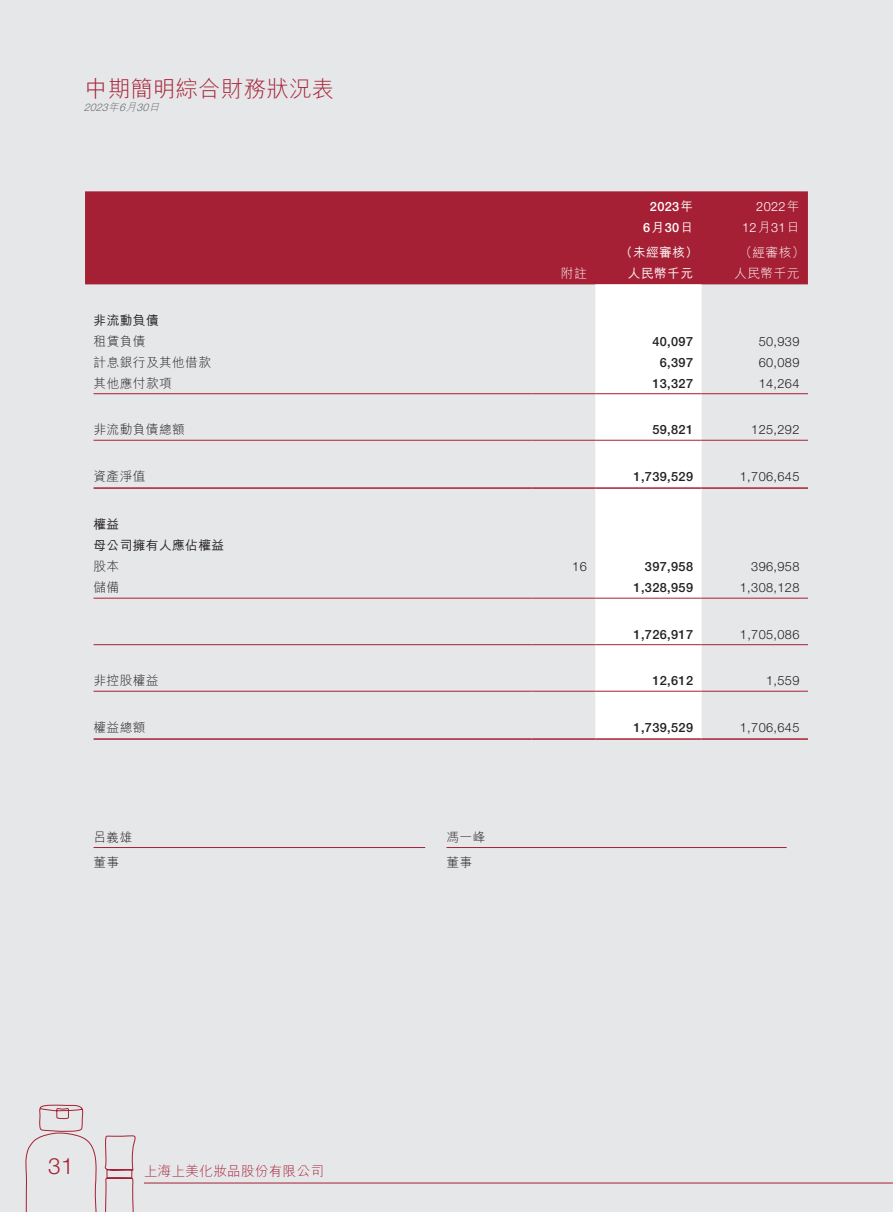
<style>
.page{position:relative;width:893px;height:1212px;background:#e6e7e9}
.page>*{position:absolute;margin:0;border:0;box-sizing:border-box;transform-origin:0 0}
.t1{font:300 22.5px "M Hei HK";letter-spacing:.01em;color:#a62035}
.t2{font:300 22.5px "Helvetica Neue LT Std";color:#a62035}
.t3{font:300 13.5px "M Hei HK";letter-spacing:.03em;color:#a62035}
.t4{font:300 12.75px "Helvetica Neue LT Std";letter-spacing:.03em;color:#231f20}
.t5{font:500 12.75px "Helvetica Neue LT Std";letter-spacing:.03em;color:#231f20}
.t6{font:300 12.75px "M Hei HK";letter-spacing:.03em;color:#231f20}
.t7{font:500 12.75px/21px "M Hei HK";letter-spacing:.03em;color:#231f20}
.t8{font:300 12.75px "M Hei HK";letter-spacing:.03em;color:#fff}
.t9{font:300 12.75px/21px "Helvetica Neue LT Std";letter-spacing:.03em;color:#fff;text-align:right}
.t10{font:500 12.75px "M Hei HK";letter-spacing:.03em;color:#fff}
.t11{font:500 12.75px/21px "Helvetica Neue LT Std";letter-spacing:.03em;color:#fff;text-align:center}
.t12{font:italic 300 10.5px "Helvetica Neue LT Std";color:#6c6d70}
.t13{font:italic 300 10.5px "M Hei HK";color:#6c6d70}
.s1{font-family:"M Hei HK"}
</style>
<div class="page">
<hr style="left:144px;top:1182px;width:749px;height:1px;background:#a62035">
<svg style="left:26px;top:1104px;width:71px;height:108px"></svg>
<svg style="left:105px;top:1135px;width:31px;height:77px"></svg>
<div style="left:85px;top:191px;width:723px;height:93px;background:#a62035"></div>
<div style="left:595px;top:284px;width:107px;height:454px;background:#fff"></div>
<hr style="left:94px;top:393px;width:437px;height:1px;background:#a62035">
<hr style="left:531px;top:393px;width:64px;height:1px;background:#a62035">
<hr style="left:595px;top:393px;width:107px;height:1px;background:#a62035">
<hr style="left:702px;top:393px;width:106px;height:1px;background:#a62035">
<hr style="left:94px;top:440px;width:437px;height:1px;background:#a62035">
<hr style="left:531px;top:440px;width:64px;height:1px;background:#a62035">
<hr style="left:595px;top:440px;width:107px;height:1px;background:#a62035">
<hr style="left:702px;top:440px;width:106px;height:1px;background:#a62035">
<hr style="left:94px;top:487px;width:437px;height:2px;background:#a62035">
<hr style="left:531px;top:487px;width:64px;height:2px;background:#a62035">
<hr style="left:595px;top:487px;width:107px;height:2px;background:#a62035">
<hr style="left:702px;top:487px;width:106px;height:2px;background:#a62035">
<hr style="left:94px;top:598px;width:437px;height:1px;background:#a62035">
<hr style="left:531px;top:598px;width:64px;height:1px;background:#a62035">
<hr style="left:595px;top:598px;width:107px;height:1px;background:#a62035">
<hr style="left:702px;top:598px;width:106px;height:1px;background:#a62035">
<hr style="left:94px;top:644px;width:437px;height:1px;background:#a62035">
<hr style="left:531px;top:644px;width:64px;height:1px;background:#a62035">
<hr style="left:595px;top:644px;width:107px;height:1px;background:#a62035">
<hr style="left:702px;top:644px;width:106px;height:1px;background:#a62035">
<hr style="left:94px;top:691px;width:437px;height:1px;background:#a62035">
<hr style="left:531px;top:691px;width:64px;height:1px;background:#a62035">
<hr style="left:595px;top:691px;width:107px;height:1px;background:#a62035">
<hr style="left:702px;top:691px;width:106px;height:1px;background:#a62035">
<hr style="left:94px;top:738px;width:437px;height:2px;background:#a62035">
<hr style="left:531px;top:738px;width:64px;height:2px;background:#a62035">
<hr style="left:595px;top:738px;width:107px;height:2px;background:#a62035">
<hr style="left:702px;top:738px;width:106px;height:2px;background:#a62035">
<hr style="left:94px;top:847px;width:331px;height:1px;background:#a62035">
<hr style="left:446px;top:847px;width:341px;height:1px;background:#a62035">
<h1 class="t1" style="left:85px;top:77px;width:251px">中期簡明綜合財務狀況表</h1>
<p class="t13" style="left:149px;top:102px;width:15px">日</p>
<p class="t13" style="left:108px;top:102px;width:32px">年月</p>
<p class="t12" style="left:84px;top:101px;width:28px">2023</p>
<p class="t12" style="left:119px;top:101px;width:11px">6</p>
<p class="t12" style="left:136px;top:101px;width:17px">30</p>
<p class="t7" style="left:94px;top:308px;width:67px">非流動負債</p>
<p class="t6" style="left:94px;top:335px;width:54px">租賃負債</p>
<p class="t6" style="left:94px;top:356px;width:119px">計息銀行及其他借款</p>
<p class="t6" style="left:94px;top:377px;width:80px">其他應付款項</p>
<p class="t6" style="left:94px;top:423px;width:93px">非流動負債總額</p>
<p class="t6" style="left:94px;top:470px;width:54px">資產淨值</p>
<p class="t7" style="left:94px;top:513px;width:132px">權益<br>母公司擁有人應佔權益</p>
<p class="t6" style="left:94px;top:560px;width:27px">股本</p>
<p class="t6" style="left:94px;top:581px;width:27px">儲備</p>
<p class="t6" style="left:94px;top:674px;width:67px">非控股權益</p>
<p class="t6" style="left:94px;top:720px;width:54px">權益總額</p>
<p class="t6" style="left:94px;top:830px;width:40px">呂義雄</p>
<p class="t6" style="left:94px;top:856px;width:27px">董事</p>
<p class="t6" style="left:446px;top:830px;width:40px">馮一峰</p>
<p class="t6" style="left:446px;top:856px;width:27px">董事</p>
<p class="t8" style="left:561px;top:267px;width:27px">附註</p>
<p class="t4" style="left:572px;top:559px;width:16px">16</p>
<p class="t11" style="left:643px;top:196px;width:51px">2023<span class="s1">年<br></span>6<span class="s1">月</span>30<span class="s1">日</span></p>
<p class="t9" style="left:742px;top:195px;width:59px">2022<span class="s1">年<br></span>12<span class="s1">月</span>31<span class="s1">日</span></p>
<p class="t8" style="left:739px;top:246px;width:67px">（經審核(</p>
<p class="t10" style="left:620px;top:243px;width:80px">（未經審核）</p>
<p class="t10" style="left:628px;top:264px;width:67px">人民幣千元</p>
<p class="t8" style="left:734px;top:267px;width:67px">人民幣千元</p>
<p class="t5" style="left:652px;top:334px;width:42px">40,097</p>
<p class="t4" style="left:759px;top:333px;width:42px">50,939</p>
<p class="t5" style="left:660px;top:355px;width:35px">6,397</p>
<p class="t4" style="left:759px;top:354px;width:42px">60,089</p>
<p class="t5" style="left:652px;top:376px;width:42px">13,327</p>
<p class="t4" style="left:759px;top:375px;width:42px">14,264</p>
<p class="t5" style="left:652px;top:422px;width:42px">59,821</p>
<p class="t4" style="left:751px;top:422px;width:50px">125,292</p>
<p class="t5" style="left:634px;top:469px;width:61px">1,739,529</p>
<p class="t4" style="left:740px;top:468px;width:61px">1,706,645</p>
<p class="t5" style="left:645px;top:559px;width:50px">397,958</p>
<p class="t4" style="left:751px;top:559px;width:50px">396,958</p>
<p class="t5" style="left:634px;top:580px;width:61px">1,328,959</p>
<p class="t4" style="left:740px;top:580px;width:61px">1,308,128</p>
<p class="t5" style="left:634px;top:627px;width:61px">1,726,917</p>
<p class="t4" style="left:740px;top:626px;width:61px">1,705,086</p>
<p class="t5" style="left:652px;top:673px;width:42px">12,612</p>
<p class="t4" style="left:766px;top:673px;width:35px">1,559</p>
<p class="t5" style="left:634px;top:720px;width:61px">1,739,529</p>
<p class="t4" style="left:740px;top:719px;width:61px">1,706,645</p>
<h1 class="t2" style="left:48px;top:1152px;width:27px">31</h1>
<p class="t3" style="left:144px;top:1164px;width:182px">上海上美化妝品股份有限公司</p>
</div>
